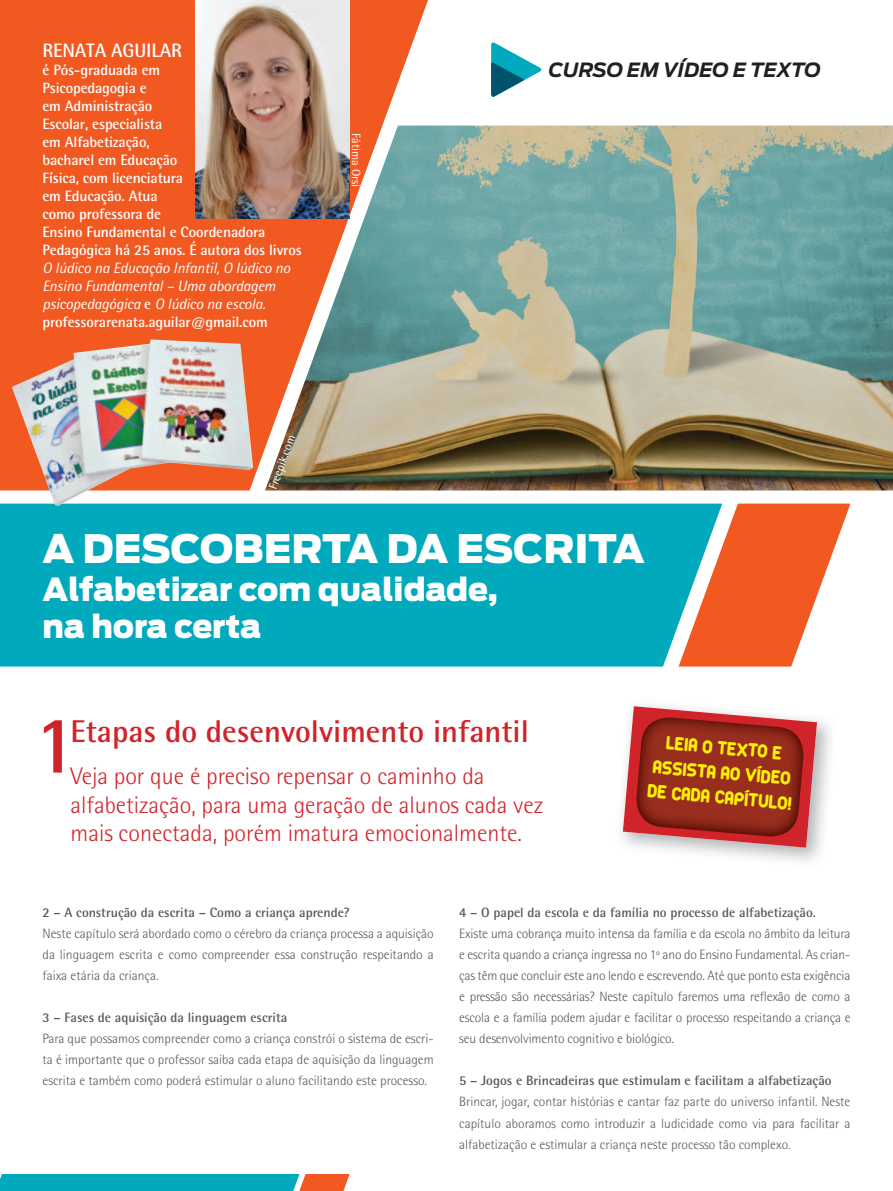
<style>
.page{position:relative;width:893px;height:1191px;background:#fff}
.page>*{position:absolute;margin:0;border:0;box-sizing:border-box;transform-origin:0 0}
.t1{font:700 81px "Rotis Semi Sans";color:#d1232a}
.t2{font:900 39px "Antenna";letter-spacing:-.01em;color:#fff}
.t3{font:900 31.5px/37.8px "Antenna";color:#fff}
.t4{font:700 31.5px "Rotis Semi Sans";color:#d1232a}
.t5{font:300 24px/28.8px "Rotis Semi Sans";color:#d1232a}
.t6{font:20.7px/24.8px "z Arista";color:#fff101;text-align:center}
.t7{font:italic 700 19.5px "Antenna";color:#231f20}
.t8{font:700 19.5px "Rotis Semi Sans";letter-spacing:-.01em;color:#fff}
.t9{font:700 15px/18px "Rotis Semi Sans";letter-spacing:-.01em;color:#fff}
.t10{font:italic 15px/18px "Rotis Semi Sans";letter-spacing:-.01em;color:#fff}
.t11{font:300 13.5px/21px "Rotis Semi Sans";color:#57585a;text-align:justify}
.t12{font:700 13.5px "Rotis Semi Sans";color:#57585a}
.t13{font:12px "Rotis Semi Sans";color:#fff}
.s1{font-weight:700;font-style:normal}
</style>
<div class="page">
<div style="left:0;top:503px;width:679px;height:163px;background:#00aabc"></div>
<img style="left:428px;top:125px;width:465px;height:365px">
<svg style="left:0;top:0;width:428px;height:490px;background:#d47349"></svg>
<svg style="left:491px;top:42px;width:51px;height:55px"></svg>
<img style="left:195px;top:0;width:155px;height:218px">
<svg style="left:679px;top:503px;width:171px;height:163px"></svg>
<svg style="left:0;top:1174px;width:350px;height:17px;background:#25a2aa"></svg>
<svg style="left:623px;top:706px;width:194px;height:141px"></svg>
<img style="left:636px;top:717px;width:167px;height:119px">
<img style="left:12px;top:339px;width:241px;height:167px">
<h3 class="t8" style="left:43px;top:39px;width:141px">RENATA AGUILAR</h3>
<p class="t9" style="left:43px;top:61px;width:261px">é Pós-graduada em<br>Psicopedagogia e<br>em Administração<br>Escolar, especialista<br>em Alfabetização,<br>bacharel em Educação<br>Física, com licenciatura<br>em Educação. Atua<br>como professora de<br>Ensino Fundamental e Coordenadora<br>Pedagógica há 25 anos. É autora dos livros</p>
<p class="t10" style="left:43px;top:259px;width:249px">O lúdico na Educação Infantil, O lúdico no Ensino Fundamental – Uma abordagem psicopedagógica <span class="s1">e</span> O lúdico na escola. <span class="s1">professorarenata.aguilar@gmail.com</span></p>
<p class="t13" style="left:266px;top:486px;width:58px;rotate:-70deg">Freepik.com</p>
<p class="t13" style="left:363px;top:133px;width:55px;rotate:90deg">Fátima Orsi</p>
<h3 class="t7" style="left:549px;top:58px;width:273px">CURSO EM VÍDEO E TEXTO</h3>
<h2 class="t2" style="left:43px;top:524px;width:604px">A DESCOBERTA DA ESCRITA</h2>
<h3 class="t3" style="left:43px;top:570px;width:457px">Alfabetizar com qualidade, na hora certa</h3>
<h1 class="t1" style="left:34px;top:695px;width:45px">1</h1>
<h3 class="t4" style="left:71px;top:712px;width:460px">Etapas do desenvolvimento infantil</h3>
<h3 class="t5" style="left:71px;top:761px;width:474px">Veja por que é preciso repensar o caminho da alfabetização, para uma geração de alunos cada vez mais conectada, porém imatura emocionalmente.</h3>
<h3 class="t6" style="left:653px;top:728px;width:146px;rotate:5deg">LEIA O TEXTO E<br>ASSISTA AO VÍDEO<br>DE CADA CAPÍTULO!</h3>
<p class="t12" style="left:43px;top:904px;width:309px">2 – A construção da escrita – Como a criança aprende?</p>
<p class="t11" style="left:43px;top:923px;width:393px">Neste capítulo será abordado como o cérebro da criança processa a aquisição da linguagem escrita e como compreender essa construção respeitando a faixa etária da criança.</p>
<p class="t12" style="left:43px;top:1009px;width:246px">3 – Fases de aquisição da linguagem escrita</p>
<p class="t11" style="left:43px;top:1028px;width:393px">Para que possamos compreender como a criança constrói o sistema de escri&shy;ta é importante que o professor saiba cada etapa de aquisição da linguagem escrita e também como poderá estimular o aluno facilitando este processo.</p>
<p class="t12" style="left:459px;top:904px;width:358px">4 – O papel da escola e da família no processo de alfabetização.</p>
<p class="t11" style="left:459px;top:923px;width:393px">Existe uma cobrança muito intensa da família e da escola no âmbito da leitura e escrita quando a criança ingressa no 1º ano do Ensino Fundamental. As crian&shy;ças têm que concluir este ano lendo e escrevendo. Até que ponto esta exigência e pressão são necessárias? Neste capítulo faremos uma reflexão de como a escola e a família podem ajudar e facilitar o processo respeitando a criança e seu desenvolvimento cognitivo e biológico.</p>
<p class="t12" style="left:459px;top:1072px;width:374px">5 – Jogos e Brincadeiras que estimulam e facilitam a alfabetização</p>
<p class="t11" style="left:459px;top:1091px;width:393px">Brincar, jogar, contar histórias e cantar faz parte do universo infantil. Neste capítulo aboramos como introduzir a ludicidade como via para facilitar a alfabetização e estimular a criança neste processo tão complexo.</p>
</div>
